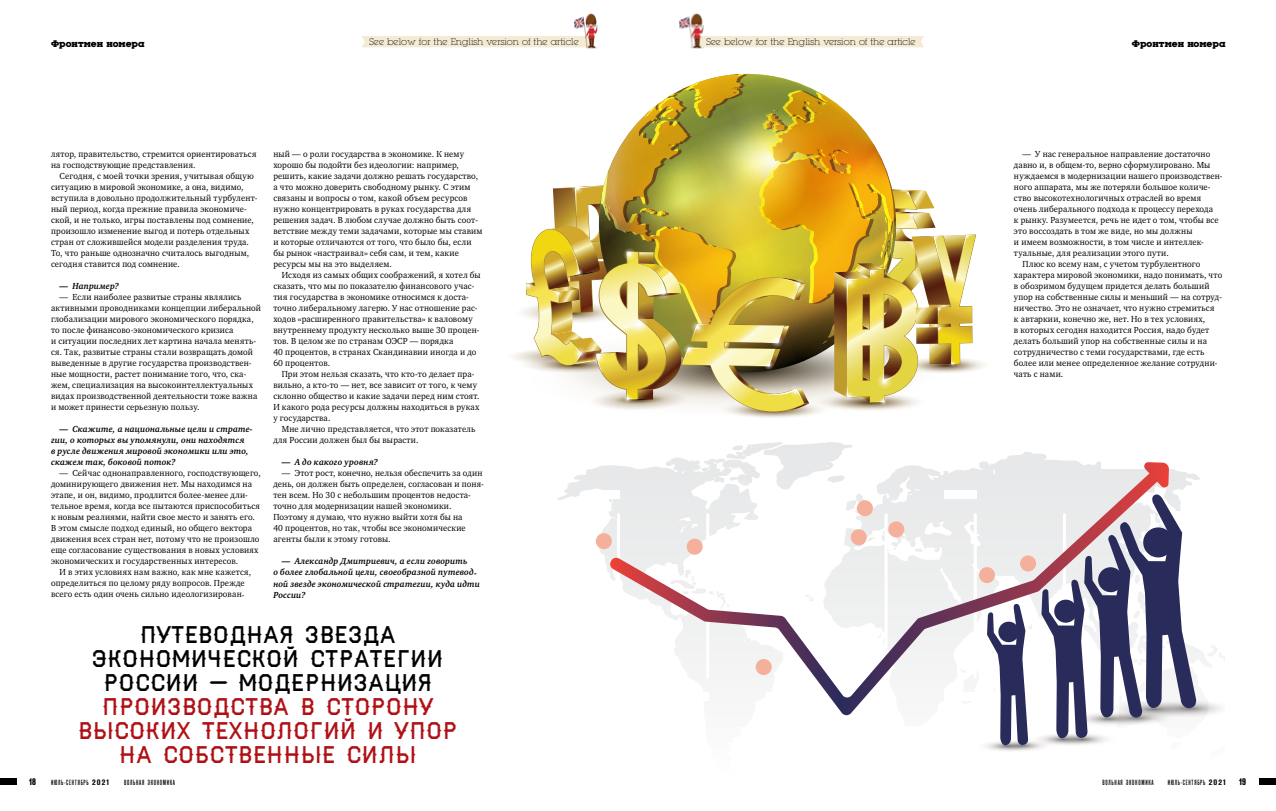
<style>
.page{position:relative;width:1276px;height:811px;background:#fff}
.page>*{position:absolute;margin:0;border:0;box-sizing:border-box;transform-origin:0 0}
.t1{font:23px/24px "AA Haymaker";color:#b11116;text-align:center;scale:.95 1}
.t2{font:23px/24px "AA Haymaker";color:#000;text-align:center;scale:.95 1}
.t3{font:200 10px "Luga";color:#000}
.t4{font:700 10px "Luga";color:#000}
.t5{font:700 9.5px "Reforma Grotesk";color:#000}
.t6{font:9px/11px "Charter C";letter-spacing:.02em;color:#000;scale:.95 1}
.t7{font:italic 700 9px/11px "Charter C";letter-spacing:.015em;color:#000;scale:.95 1}
.t8{font:500 7.5px "Reforma Grotesk";letter-spacing:.1em;color:#000}
.s1{font-family:"Reforma Grotesk Demi";font-weight:400;font-size:7.9px}
</style>
<div class="page">
<div style="left:908px;top:359px;width:75px;height:14px;background:#f3f0eb;border-radius:50%"></div>
<img style="left:513px;top:74px;width:463px;height:344px">
<svg style="left:609px;top:462px;width:117px;height:222px"></svg>
<svg style="left:726px;top:442px;width:499px;height:309px"></svg>
<div style="left:686px;top:538px;width:16px;height:17px;background:#f5b09c;border-radius:50%"></div>
<div style="left:596px;top:533px;width:16px;height:16px;background:#f5b09c;border-radius:50%"></div>
<div style="left:850px;top:529px;width:17px;height:16px;background:#f5b09c;border-radius:50%"></div>
<div style="left:979px;top:567px;width:16px;height:16px;background:#f5b09c;border-radius:50%"></div>
<div style="left:755px;top:659px;width:16px;height:16px;background:#f5b09c;border-radius:50%"></div>
<div style="left:888px;top:521px;width:16px;height:16px;background:#f5b09c;border-radius:50%"></div>
<div style="left:857px;top:500px;width:16px;height:16px;background:#f5b09c;border-radius:50%"></div>
<div style="left:1020px;top:555px;width:16px;height:16px;background:#f5b09c;border-radius:50%"></div>
<div style="left:0;top:777px;width:17px;height:7px;background:#000"></div>
<div style="left:1259px;top:777px;width:17px;height:7px;background:#000"></div>
<div style="left:362px;top:36px;width:204px;height:11px;background:#f5ead3"></div>
<div style="left:713px;top:36px;width:211px;height:11px;background:#f5ead3"></div>
<img style="left:566px;top:13px;width:32px;height:36px">
<img style="left:679px;top:13px;width:34px;height:36px">
<p class="t3" style="left:369px;top:37px;width:211px">See below for the English version of the article</p>
<p class="t3" style="left:706px;top:37px;width:211px">See below for the English version of the article</p>
<p class="t4" style="left:51px;top:39px;width:95px">Фронтмен номера</p>
<p class="t4" style="left:1132px;top:39px;width:95px">Фронтмен номера</p>
<p class="t6" style="left:51px;top:149px;width:218px">лятор, правительство, стремится ориентироваться на господствующие представления.</p>
<p class="t6" style="left:51px;top:171px;width:219px;text-indent:9px">Сегодня, с моей точки зрения, учитывая общую ситуацию в мировой экономике, а она, видимо, вступила в довольно продолжительный турбулент&shy;ный период, когда прежние правила экономиче&shy;ской, и не только, игры поставлены под сомнение, произошло изменение выгод и потерь отдельных стран от сложившейся модели разделения труда.<br>То, что раньше однозначно считалось выгодным, сегодня ставится под сомнение.</p>
<p class="t7" style="left:60px;top:281px;width:64px">— Например?</p>
<p class="t6" style="left:51px;top:292px;width:222px;text-indent:9px">— Если наиболее развитые страны являлись активными проводниками концепции либеральной глобализации мирового экономического порядка, то после финансово-экономического кризиса<br>и ситуации последних лет картина начала менять&shy;ся. Так, развитые страны стали возвращать домой выведенные в другие государства производствен&shy;ные мощности, растет понимание того, что, ска&shy;жем, специализация на высокоинтеллектуальных видах производственной деятельности тоже важна и может принести серьезную пользу.</p>
<p class="t7" style="left:51px;top:424px;width:214px;text-indent:9px">— Скажите, а национальные цели и страте&shy;гии, о которых вы упомянули, они находятся<br>в русле движения мировой экономики или это, скажем так, боковой поток?</p>
<p class="t6" style="left:51px;top:468px;width:222px;text-indent:9px">— Сейчас однонаправленного, господствующего, доминирующего движения нет. Мы находимся на этапе, и он, видимо, продлится более-менее дли&shy;тельное время, когда все пытаются приспособиться к новым реалиями, найти свое место и занять его.<br>В этом смысле подход единый, но общего вектора движения всех стран нет, потому что не произошло еще согласование существования в новых условиях экономических и государственных интересов.</p>
<p class="t6" style="left:51px;top:567px;width:212px;text-indent:9px">И в этих условиях нам важно, как мне кажется, определиться по целому ряду вопросов. Прежде всего есть один очень сильно идеологизирован-</p>
<p class="t6" style="left:273px;top:149px;width:222px">ный — о роли государства в экономике. К нему хорошо бы подойти без идеологии: например, решить, какие задачи должно решать государство, а что можно доверить свободному рынку. С этим связаны и вопросы о том, какой объем ресурсов нужно концентрировать в руках государства для решения задач. В любом случае должно быть соот&shy;ветствие между теми задачами, которые мы ставим и которые отличаются от того, что было бы, если бы рынок «настраивал» себя сам, и тем, какие ресурсы мы на это выделяем.</p>
<p class="t6" style="left:273px;top:270px;width:220px;text-indent:9px">Исходя из самых общих соображений, я хотел бы сказать, что мы по показателю финансового учас&shy;тия государства в экономике относимся к доста&shy;точно либеральному лагерю. У нас отношение рас&shy;ходов «расширенного правительства» к валовому внутреннему продукту несколько выше 30 процен&shy;тов. В целом же по странам ОЭСР — порядка<br>40 процентов, в странах Скандинавии иногда и до 60 процентов.</p>
<p class="t6" style="left:273px;top:369px;width:219px;text-indent:9px">При этом нельзя сказать, что кто-то делает пра&shy;вильно, а кто-то — нет, все зависит от того, к чему склонно общество и какие задачи перед ним стоят.<br>И какого рода ресурсы должны находиться в руках у государства.</p>
<p class="t6" style="left:273px;top:424px;width:214px;text-indent:9px">Мне лично представляется, что этот показатель для России должен был бы вырасти.</p>
<p class="t7" style="left:282px;top:457px;width:103px">— А до какого уровня?</p>
<p class="t6" style="left:273px;top:468px;width:223px;text-indent:9px">— Этот рост, конечно, нельзя обеспечить за один день, он должен быть определен, согласован и поня&shy;тен всем. Но 30 с небольшим процентов недоста&shy;точно для модернизации нашей экономики.<br>Поэтому я думаю, что нужно выйти хотя бы на<br>40 процентов, но так, чтобы все экономические агенты были к этому готовы.</p>
<p class="t7" style="left:273px;top:556px;width:219px;text-indent:9px">— Александр Дмитриевич, а если говорить<br>о более глобальной цели, своеобразной путевод&shy;ной звезде экономической стратегии, куда идти России?</p>
<h1 class="t2" style="left:92px;top:621px;width:371px">Путеводная звезда экономической стратегии<br>России — модернизация</h1>
<h1 class="t1" style="left:78px;top:693px;width:401px">производства в сторону высоких технологий и упор на собственные силы</h1>
<p class="t6" style="left:1022px;top:149px;width:199px">— У нас генеральное направление достаточно</p>
<p class="t6" style="left:1014px;top:160px;width:208px">давно и, в общем-то, верно сформулировано. Мы</p>
<p class="t6" style="left:1014px;top:171px;width:221px">нуждаемся в модернизации нашего производствен-</p>
<p class="t6" style="left:1014px;top:182px;width:209px">ного аппарата, мы же потеряли большое количе-</p>
<p class="t6" style="left:1014px;top:193px;width:199px">ство высокотехнологичных отраслей во время</p>
<p class="t6" style="left:1014px;top:204px;width:211px">очень либерального подхода к процессу перехода</p>
<p class="t6" style="left:1014px;top:215px;width:217px">к рынку. Разумеется, речь не идет о том, чтобы все</p>
<p class="t6" style="left:1014px;top:226px;width:189px">это воссоздать в том же виде, но мы должны</p>
<p class="t6" style="left:1014px;top:237px;width:201px">и имеем возможности, в том числе и интеллек-</p>
<p class="t6" style="left:1014px;top:248px;width:164px">туальные, для реализации этого пути.</p>
<p class="t6" style="left:1022px;top:259px;width:189px">Плюс ко всему нам, с учетом турбулентного</p>
<p class="t6" style="left:1014px;top:270px;width:221px">характера мировой экономики, надо понимать, что</p>
<p class="t6" style="left:1014px;top:281px;width:207px">в обозримом будущем придется делать больший</p>
<p class="t6" style="left:1014px;top:292px;width:220px">упор на собственные силы и меньший — на сотруд-</p>
<p class="t6" style="left:1014px;top:303px;width:213px">ничество. Это не означает, что нужно стремиться</p>
<p class="t6" style="left:1014px;top:314px;width:203px">к автаркии, конечно же, нет. Но в тех условиях,</p>
<p class="t6" style="left:1014px;top:325px;width:207px">в которых сегодня находится Россия, надо будет</p>
<p class="t6" style="left:1014px;top:336px;width:205px">делать больший упор на собственные силы и на</p>
<p class="t6" style="left:1014px;top:347px;width:202px">сотрудничество с теми государствами, где есть</p>
<p class="t6" style="left:1014px;top:358px;width:216px">более или менее определенное желание сотрудни-</p>
<p class="t6" style="left:1014px;top:369px;width:53px">чать с нами.</p>
<p class="t5" style="left:29px;top:775px;width:8px">18</p>
<p class="t8" style="left:51px;top:778px;width:59px">ИЮЛЬ-СЕНТЯБРЬ <span class="s1">2021</span></p>
<p class="t8" style="left:124px;top:778px;width:52px">ВОЛЬНАЯ ЭКОНОМИКА</p>
<p class="t8" style="left:1102px;top:778px;width:52px">ВОЛЬНАЯ ЭКОНОМИКА</p>
<p class="t8" style="left:1167px;top:778px;width:59px">ИЮЛЬ-СЕНТЯБРЬ <span class="s1">2021</span></p>
<p class="t5" style="left:1239px;top:775px;width:9px">19</p>
</div>
